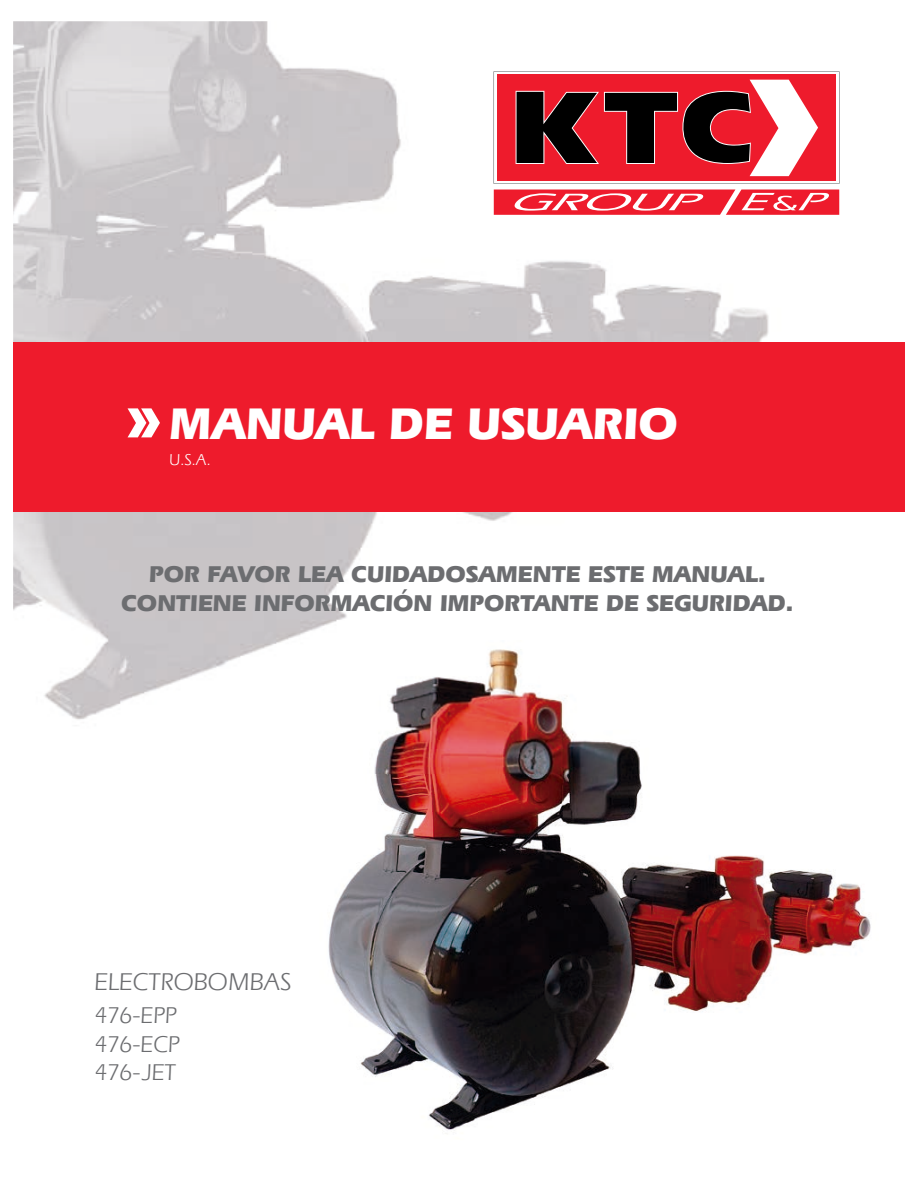
<style>
.page{position:relative;width:918px;height:1188px;background:#fff}
.page>*{position:absolute;margin:0;border:0;box-sizing:border-box;transform-origin:0 0}
.t1{font:700 46.5px "Eras IT Cby BT";color:#fff}
.t2{font:25.5px "Eras IT Cby BT";color:#6c6d70}
.t3{font:700 24px/28.8px "Eras IT Cby BT";color:#6c6d70;text-align:center}
.t4{font:24px/28.8px "Eras IT Cby BT";color:#6c6d70}
.t5{font:16.5px "Eras IT Cby BT";color:#fff}
</style>
<div class="page">
<img style="left:13px;top:21px;width:814px;height:699px">
<svg style="left:494px;top:71px;width:346px;height:113px"></svg>
<svg style="left:494px;top:190px;width:345px;height:25px;background:#f14754"></svg>
<div style="left:13px;top:342px;width:892px;height:170px;background:#ee1b2c"></div>
<svg style="left:128px;top:408px;width:32px;height:29px"></svg>
<img style="left:328px;top:774px;width:543px;height:356px">
<img style="left:307px;top:641px;width:520px;height:133px">
<h1 class="t1" style="left:170px;top:394px;width:510px">MANUAL DE USUARIO</h1>
<p class="t5" style="left:169px;top:450px;width:43px">U.S.A.</p>
<p class="t3" style="left:121px;top:560px;width:674px">POR FAVOR LEA CUIDADOSAMENTE ESTE MANUAL.<br>CONTIENE INFORMACIÓN IMPORTANTE DE SEGURIDAD.</p>
<p class="t2" style="left:94px;top:966px;width:198px">ELECTROBOMBAS</p>
<p class="t4" style="left:95px;top:1000px;width:86px">476-EPP<br>476-ECP<br>476-JET</p>
</div>
